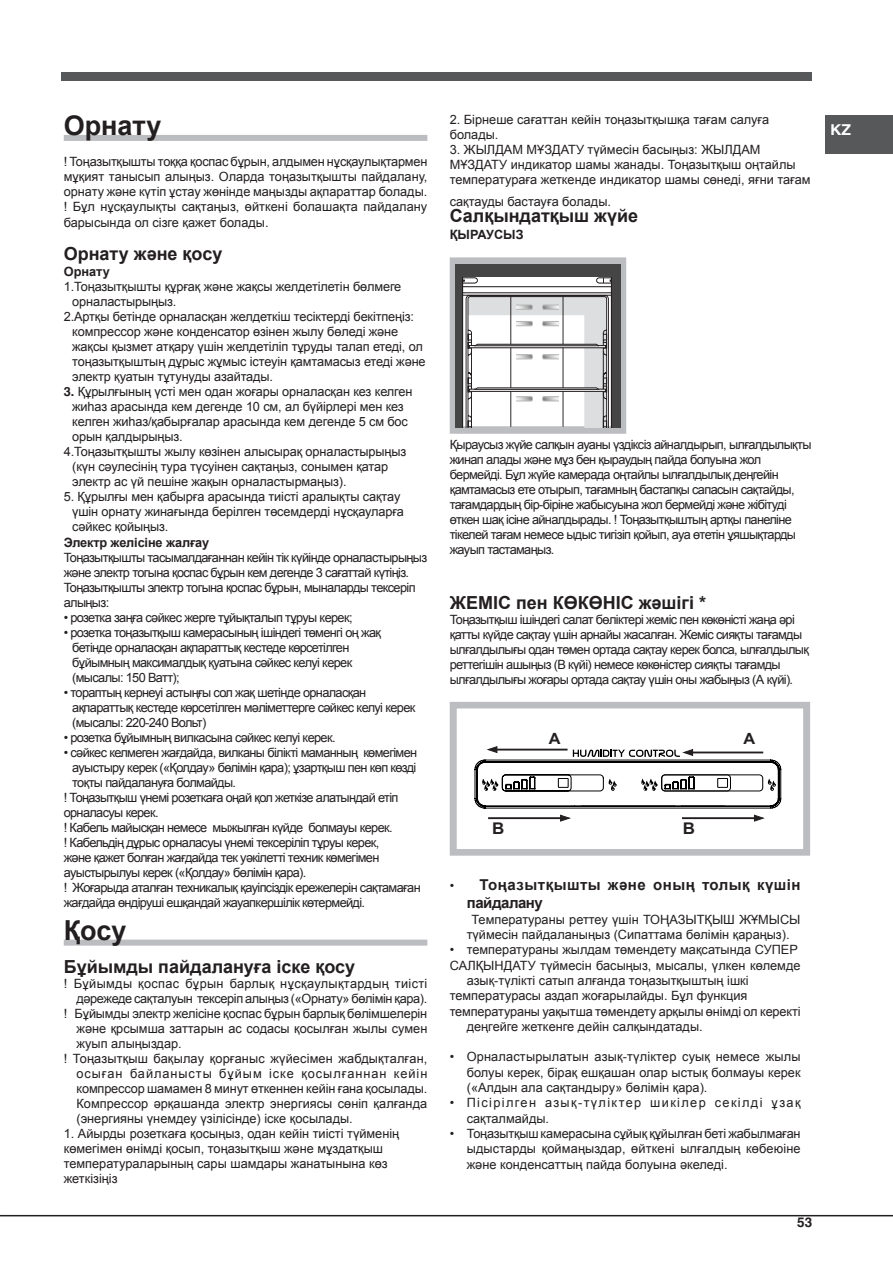
<style>
.page{position:relative;width:893px;height:1263px;background:#fff}
.page>*{position:absolute;margin:0;border:0;box-sizing:border-box;transform-origin:0 0}
.t1{font:700 27px "Arial";color:#231f20}
.t2{font:700 18px "Arial";color:#231f20}
.t3{font:700 16.2px "Arial";color:#231f20;scale:1.05 1}
.t4{font:700 15.6px "Arial";color:#231f20;scale:1.05 1}
.t5{font:700 15px/18px "Arial";letter-spacing:.035em;color:#231f20}
.t6{font:700 15px "Helvetica";color:#fff;scale:1.05 1}
.t7{font:700 13.5px "Helvetica";color:#231f20}
.t8{font:12.75px/15px "Arial";letter-spacing:-.05em;color:#231f20}
.t9{font:12.75px/15.3px "Arial";letter-spacing:-.02em;color:#231f20;text-align:justify}
.t10{font:12.75px/15px "Arial";color:#231f20}
.t11{font:12.75px/15.3px "Arial";letter-spacing:.105em;color:#231f20}
.t12{font:12.75px "Arial";letter-spacing:.01em;color:#231f20}
.t13{font:12.75px "Arial";letter-spacing:.005em;color:#231f20}
.t14{font:12.75px "Arial";letter-spacing:.025em;color:#231f20}
.t15{font:12.75px "Arial";letter-spacing:.075em;color:#231f20}
.t16{font:700 12.75px "Arial";letter-spacing:-.01em;color:#231f20}
.s1{font-family:"Helvetica";font-weight:700}
.s2{font-weight:400;font-size:12.75px}
</style>
<div class="page">
<div style="left:825px;top:115px;width:68px;height:38px;background:#57585a"></div>
<div style="left:61px;top:72px;width:751px;height:8px;background:#57585a"></div>
<hr style="left:0;top:1215px;width:893px;height:1px;background:#231f20">
<div style="left:64px;top:135px;width:363px;height:6px;background:#bcbdc0"></div>
<div style="left:64px;top:940px;width:363px;height:6px;background:#bcbdc0"></div>
<div style="left:450px;top:258px;width:176px;height:176px;border:7px solid #bcbdc0"></div>
<svg style="left:462px;top:276px;width:150px;height:151px"></svg>
<div style="left:455px;top:264px;width:7px;height:163px;background:#464545"></div>
<div style="left:455px;top:264px;width:164px;height:12px;background:#464545"></div>
<div style="left:612px;top:264px;width:9px;height:163px;background:#464545"></div>
<div style="left:450px;top:702px;width:360px;height:154px;border:7px solid #bcbdc0"></div>
<hr style="left:488px;top:817px;width:76px;height:2px;background:#231f20">
<svg style="left:560px;top:815px;width:10px;height:6px"></svg>
<hr style="left:682px;top:817px;width:76px;height:2px;background:#231f20">
<svg style="left:754px;top:815px;width:10px;height:6px"></svg>
<svg style="left:474px;top:746px;width:307px;height:63px"></svg>
<div style="left:661px;top:774px;width:102px;height:17px;border:1px solid #000001;border-radius:3px"></div>
<h1 class="t1" style="left:64px;top:107px;width:99px">Орнату</h1>
<p class="t9" style="left:64px;top:154px;width:365px">! Тоңазытқышты тоққа қоспас бұрын, алдымен нұсқаулықтармен мұқият танысып алыңыз. Оларда тоңазытқышты пайдалану, орнату және күтіп ұстау жөнінде маңызды ақпараттар болады. ! Бұл нұсқаулықты сақтаңыз, өйткені болашақта пайдалану барысында ол сізге қажет болады.</p>
<h2 class="t2" style="left:64px;top:241px;width:160px">Орнату және қосу</h2>
<p class="t16" style="left:64px;top:263px;width:48px">Орнату</p>
<p class="t9" style="left:64px;top:279px;width:339px">1.Тоңазытқышты құрғақ және жақсы желдетілетін бөлмеге</p>
<p class="t9" style="left:72px;top:294px;width:106px">орналастырыңыз.</p>
<p class="t9" style="left:64px;top:309px;width:352px">2.Артқы бетінде орналасқан желдеткіш тесіктерді бекітпеңіз:</p>
<p class="t9" style="left:72px;top:324px;width:327px">компрессор және конденсатор өзінен жылу бөледі және</p>
<p class="t9" style="left:72px;top:339px;width:352px">жақсы қызмет атқару үшін желдетіліп тұруды талап етеді, ол</p>
<p class="t9" style="left:72px;top:354px;width:355px">тоңазытқыштың дұрыс жұмыс істеуін қамтамасыз етеді және</p>
<p class="t9" style="left:72px;top:369px;width:202px">электр қуатын тұтунуды азайтады.</p>
<p class="t9" style="left:64px;top:384px;width:350px"><span class="s1">3.</span> Құрылғының үсті мен одан жоғары орналасқан кез келген</p>
<p class="t9" style="left:72px;top:399px;width:333px">жиһаз арасында кем дегенде 10 см, ал бүйірлері мен кез</p>
<p class="t9" style="left:72px;top:414px;width:337px">келген жиһаз/қабырғалар арасында кем дегенде 5 см бос</p>
<p class="t9" style="left:72px;top:429px;width:112px">орын қалдырыңыз.</p>
<p class="t9" style="left:64px;top:444px;width:344px">4.Тоңазытқышты жылу көзінен алысырақ орналастырыңыз</p>
<p class="t9" style="left:72px;top:459px;width:317px">(күн сәулесінің тура түсуінен сақтаңыз, сонымен қатар</p>
<p class="t9" style="left:72px;top:474px;width:276px">электр ас үй пешіне жақын орналастырмаңыз).</p>
<p class="t9" style="left:72px;top:489px;width:333px;text-align:left;text-indent:-9px">5. Құрылғы мен қабырға арасында тиісті аралықты сақтау үшін орнату жинағында берілген төсемдерді нұсқауларға сәйкес қойыңыз.</p>
<p class="t16" style="left:64px;top:534px;width:147px">Электр желісіне жалғау</p>
<p class="t8" style="left:64px;top:550px;width:365px">Тоңазытқышты тасымалдағаннан кейін тік күйінде орналастырыңыз және электр тогына қоспас бұрын кем дегенде 3 сағаттай күтіңіз.<br>Тоңазытқышты электр тогына қоспас бұрын, мыналарды тексеріп алыңыз:</p>
<p class="t8" style="left:64px;top:610px;width:290px">• розетка заңға сәйкес жерге тұйықталып тұруы керек;</p>
<p class="t8" style="left:72px;top:625px;width:310px;text-indent:-9px">• розетка тоңазытқыш камерасының ішіндегі төменгі оң жақ бетінде орналасқан ақпараттық кестеде көрсетілген бұйымның максималдық қуатына сәйкес келуі керек (мысалы: 150 Ватт);</p>
<p class="t8" style="left:72px;top:685px;width:345px;text-indent:-9px">• тораптың кернеуі астыңғы сол жақ шетінде орналасқан ақпараттық кестеде көрсетілген мәліметтерге сәйкес келуі керек (мысалы: 220-240 Вольт)</p>
<p class="t8" style="left:64px;top:730px;width:273px">• розетка бұйымның вилкасына сәйкес келуі керек.</p>
<p class="t8" style="left:64px;top:745px;width:355px">• сәйкес келмеген жағдайда, вилканы білікті маманның көмегімен</p>
<p class="t8" style="left:72px;top:760px;width:346px">ауыстыру керек («Қолдау» бөлімін қара); ұзартқыш пен көп көзді</p>
<p class="t8" style="left:72px;top:775px;width:165px">тоқты пайдалануға болмайды.</p>
<p class="t8" style="left:64px;top:790px;width:336px">! Тоңазытқыш үнемі розеткаға оңай қол жеткізе алатындай етіп</p>
<p class="t8" style="left:64px;top:805px;width:96px">орналасуы керек.</p>
<p class="t8" style="left:64px;top:820px;width:330px">! Кабель майысқан немесе мыжылған күйде болмауы керек.</p>
<p class="t8" style="left:64px;top:835px;width:317px">! Кабельдің дұрыс орналасуы үнемі тексеріліп тұруы керек,</p>
<p class="t8" style="left:64px;top:850px;width:317px">және қажет болған жағдайда тек уәкілетті техник көмегімен</p>
<p class="t8" style="left:64px;top:865px;width:244px">ауыстырылуы керек («Қолдау» бөлімін қара).</p>
<p class="t8" style="left:64px;top:880px;width:358px">! Жоғарыда аталған техникалық қауіпсіздік ережелерін сақтамаған</p>
<p class="t8" style="left:64px;top:895px;width:303px">жағдайда өндіруші ешқандай жауапкершілік көтермейді.</p>
<h1 class="t1" style="left:64px;top:912px;width:64px">Қосу</h1>
<h2 class="t2" style="left:64px;top:954px;width:293px">Бұйымды пайдалануға іске қосу</h2>
<p class="t14" style="left:64px;top:975px;width:365px">! Бұйымды қоспас бұрын барлық нұсқаулықтардың тиісті</p>
<p class="t9" style="left:76px;top:991px;width:352px">дәрежеде сақталуын тексеріп алыңыз («Орнату» бөлімін қара).</p>
<p class="t9" style="left:64px;top:1006px;width:365px">! Бұйымды электр желісіне қоспас бұрын барлық бөлімшелерін</p>
<p class="t10" style="left:76px;top:1021px;width:352px">және қрсымша заттарын ас содасы қосылған жылы сумен</p>
<p class="t10" style="left:76px;top:1036px;width:107px">жуып алыңыздар.</p>
<p class="t12" style="left:64px;top:1050px;width:365px">! Тоңазытқыш бақылау қорғаныс жүйесімен жабдықталған,</p>
<p class="t15" style="left:76px;top:1065px;width:352px">осыған байланысты бұйым іске қосылғаннан кейін</p>
<p class="t9" style="left:76px;top:1081px;width:352px">компрессор шамамен 8 минут өткеннен кейін ғана қосылады.</p>
<p class="t13" style="left:76px;top:1095px;width:352px">Компрессор әрқашанда электр энергиясы сөніп қалғанда</p>
<p class="t10" style="left:76px;top:1111px;width:278px">(энергияны үнемдеу үзілісінде) іске қосылады.</p>
<p class="t10" style="left:64px;top:1126px;width:337px">1. Айырды розеткаға қосыңыз, одан кейін тиісті түйменің көмегімен өнімді қосып, тоңазытқыш және мұздатқыш температураларының сары шамдары жанатынына көз жеткізіңіз</p>
<p class="t10" style="left:450px;top:112px;width:321px">2. Бірнеше сағаттан кейін тоңазытқышқа тағам салуға болады.</p>
<p class="t10" style="left:450px;top:142px;width:362px">3. ЖЫЛДАМ МҰЗДАТУ түймесін басыңыз: ЖЫЛДАМ<br>МҰЗДАТУ индикатор шамы жанады. Тоңазытқыш оңтайлы температураға жеткенде индикатор шамы сөнеді, яғни тағам</p>
<p class="t10" style="left:450px;top:194px;width:163px">сақтауды бастауға болады.</p>
<h2 class="t2" style="left:450px;top:204px;width:190px">Салқындатқыш жүйе</h2>
<p class="t16" style="left:450px;top:226px;width:75px">ҚЫРАУСЫЗ</p>
<p class="t6" style="left:830px;top:120px;width:21px">KZ</p>
<p class="t8" style="left:450px;top:437px;width:363px">Қыраусыз жүйе салқын ауаны үздіксіз айналдырып, ылғалдылықты жинап алады және мұз бен қыраудың пайда болуына жол бермейді. Бұл жүйе камерада оңтайлы ылғалдылық деңгейін қамтамасыз ете отырып, тағамның бастапқы сапасын сақтайды, тағамдардың бір-біріне жабысуына жол бермейді және жібітуді өткен шақ ісіне айналдырады. ! Тоңазытқыштың артқы панеліне тікелей тағам немесе ыдыс тигізіп қойып, ауа өтетін ұяшықтарды жауып тастамаңыз.</p>
<h2 class="t2" style="left:450px;top:591px;width:258px">ЖЕМІС пен КӨКӨНІС жәшігі *</h2>
<p class="t8" style="left:450px;top:612px;width:361px">Тоңазытқыш ішіндегі салат бөліктері жеміс пен көкөністі жаңа әрі қатты күйде сақтау үшін арнайы жасалған. Жеміс сияқты тағамды ылғалдылығы одан төмен ортада сақтау керек болса, ылғалдылық реттегішін ашыңыз (В күйі) немесе көкөністер сияқты тағамды ылғалдылығы жоғары ортада сақтау үшін оны жабыңыз (А күйі).</p>
<p class="t3" style="left:492px;top:817px;width:13px">B</p>
<p class="t4" style="left:549px;top:728px;width:13px">A</p>
<p class="t3" style="left:683px;top:817px;width:13px">B</p>
<p class="t4" style="left:743px;top:728px;width:13px">A</p>
<p class="t5" style="left:467px;top:876px;width:335px;text-indent:-17px"><span class="s2">•</span> Тоңазытқышты және оның толық күшін пайдалану</p>
<p class="t10" style="left:467px;top:912px;width:335px;text-indent:5px">Температураны реттеу үшін ТОҢАЗЫТҚЫШ ЖҰМЫСЫ түймесін пайдаланыңыз (Сипаттама бөлімін қараңыз).</p>
<p class="t10" style="left:450px;top:942px;width:350px">• температураны жылдам төмендету мақсатында СУПЕР</p>
<p class="t10" style="left:450px;top:958px;width:352px">САЛҚЫНДАТУ түймесін басыңыз, мысалы, үлкен көлемде</p>
<p class="t10" style="left:467px;top:973px;width:283px">азық-түлікті сатып алғанда тоңазытқыштың ішкі</p>
<p class="t10" style="left:450px;top:988px;width:299px">температурасы аздап жоғарылайды. Бұл функция</p>
<p class="t9" style="left:450px;top:1003px;width:352px">температураны уақытша төмендету арқылы өнімді ол керекті</p>
<p class="t10" style="left:467px;top:1019px;width:237px">деңгейге жеткенге дейін салқындатады.</p>
<p class="t9" style="left:467px;top:1049px;width:335px;text-indent:-17px">• Орналастырылатын азық-түліктер суық немесе жылы болуы керек, бірақ ешқашан олар ыстық болмауы керек («Алдын ала сақтандыру» бөлімін қара).</p>
<p class="t11" style="left:467px;top:1095px;width:335px;text-indent:-17px">• Пісірілген азық-түліктер шикілер секілді ұзақ сақталмайды.</p>
<p class="t9" style="left:467px;top:1126px;width:335px;text-indent:-17px">• Тоңазытқыш камерасына сұйық құйылған беті жабылмаған ыдыстарды қоймаңыздар, өйткені ылғалдың көбеюіне және конденсаттың пайда болуына әкеледі.</p>
<p class="t7" style="left:797px;top:1214px;width:17px">53</p>
</div>
